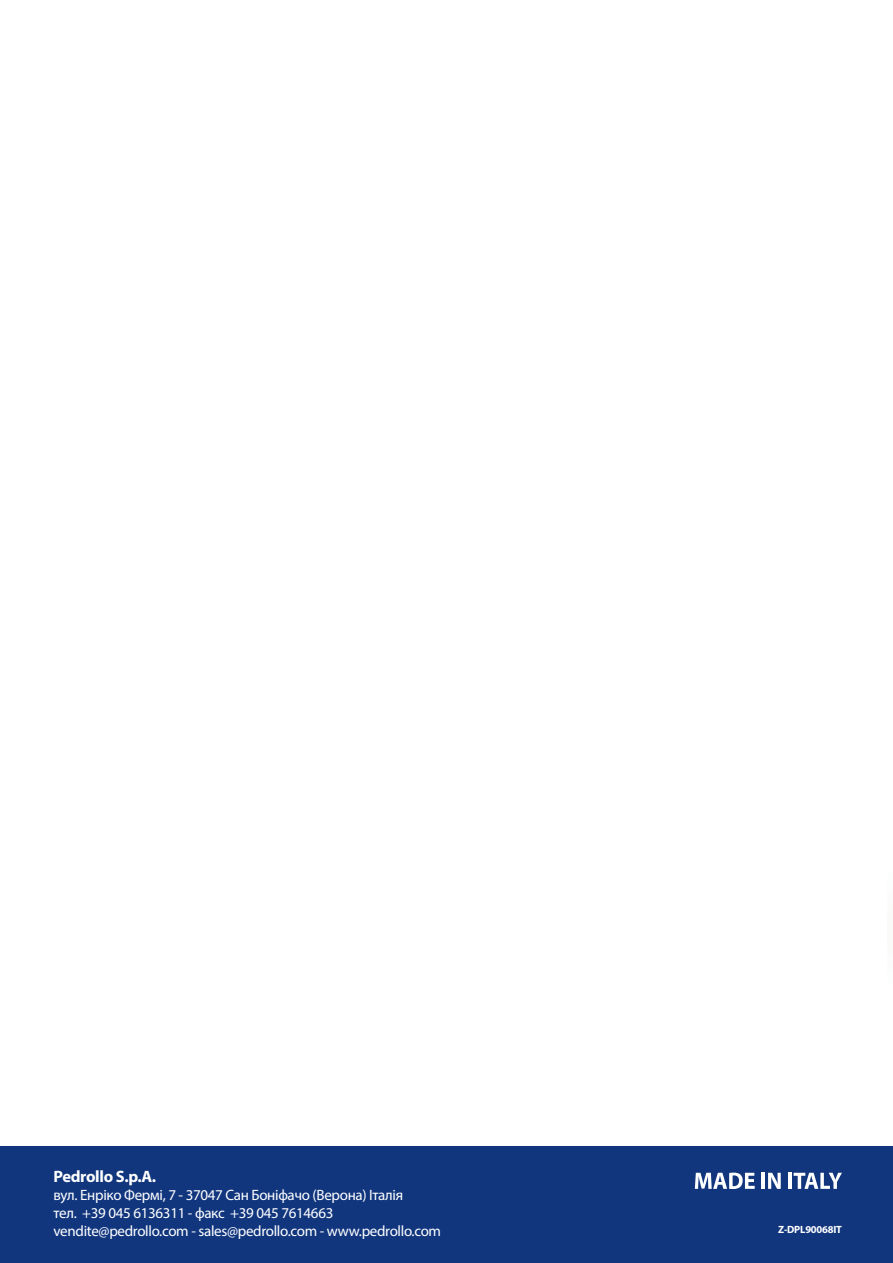
<style>
.page{position:relative;width:893px;height:1263px;background:#fff}
.page>*{position:absolute;margin:0;border:0;box-sizing:border-box;transform-origin:0 0}
.t1{font:700 16.5px "Myriad Pro";letter-spacing:-.02em;color:#fff}
.t2{font:15px "Myriad Pro";letter-spacing:-.02em;color:#fff}
.t3{font:700 10.5px "Myriad Pro";letter-spacing:-.02em;color:#fff}
</style>
<div class="page">
<div style="left:0;top:1146px;width:893px;height:117px;background:#11367e"></div>
<svg style="left:695px;top:1172px;width:60px;height:17px"></svg>
<hr style="left:762px;top:1173px;width:3px;height:16px;background:#fff">
<svg style="left:768px;top:1173px;width:13px;height:16px"></svg>
<hr style="left:788px;top:1173px;width:4px;height:16px;background:#fff">
<svg style="left:794px;top:1173px;width:48px;height:16px"></svg>
<p class="t1" style="left:54px;top:1165px;width:104px">Pedrollo S.p.A.</p>
<p class="t2" style="left:54px;top:1185px;width:351px">вул. Енріко Фермі, 7 - 37047 Сан Боніфачо (Верона) Італія</p>
<p class="t2" style="left:54px;top:1203px;width:281px">тел. +39 045 6136311 - факс +39 045 7614663</p>
<p class="t2" style="left:54px;top:1221px;width:389px">vendite@pedrollo.com - sales@pedrollo.com - www.pedrollo.com</p>
<p class="t3" style="left:778px;top:1222px;width:65px">Z-DPL90068IT</p>
</div>
